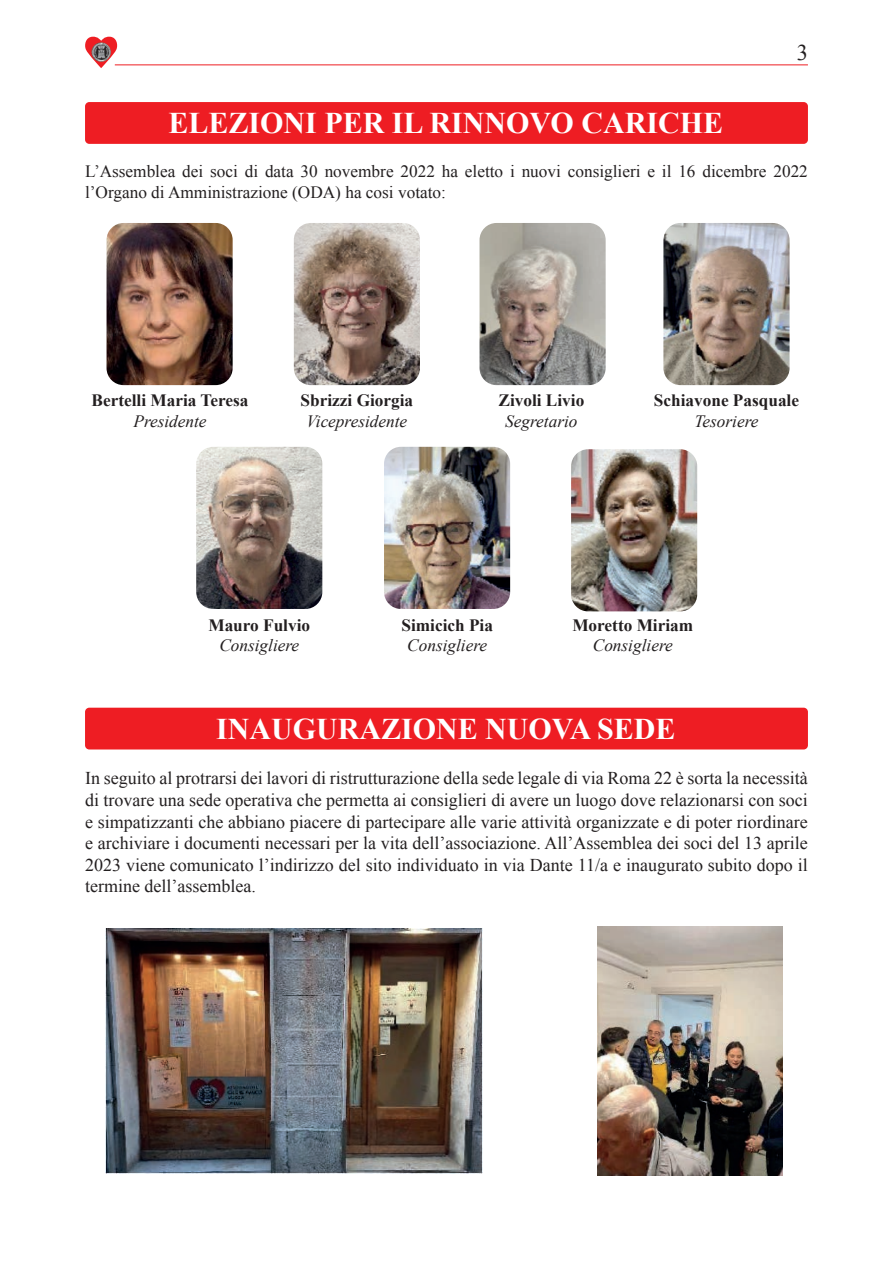
<style>
.page{position:relative;width:893px;height:1263px;background:#fff}
.page>*{position:absolute;margin:0;border:0;box-sizing:border-box;transform-origin:0 0}
.t1{font:700 30px "Times New Roman";color:#fff}
.t2{font:22.5px "Times New Roman";color:#231f20}
.t3{font:18px/21.6px "Times New Roman";color:#231f20;text-align:justify}
.t4{font:17.25px/20.7px "Times New Roman";color:#231f20}
.t5{font:700 17.25px "Times New Roman";color:#231f20}
.t6{font:italic 17.25px "Times New Roman";color:#231f20}
</style>
<div class="page">
<hr style="left:115px;top:64px;width:693px;height:1px;background:#ee1d23">
<svg style="left:85px;top:36px;width:33px;height:32px"></svg>
<img style="left:91px;top:42px;width:20px;height:20px;border-radius:10px">
<div style="left:85px;top:102px;width:723px;height:42px;background:#ee1d23;border-radius:4px"></div>
<img style="left:107px;top:223px;width:126px;height:162px">
<img style="left:479px;top:223px;width:127px;height:162px">
<img style="left:294px;top:223px;width:126px;height:162px">
<img style="left:663px;top:223px;width:126px;height:162px">
<img style="left:384px;top:447px;width:126px;height:162px">
<img style="left:196px;top:447px;width:126px;height:162px">
<img style="left:571px;top:449px;width:126px;height:162px">
<div style="left:85px;top:708px;width:723px;height:41px;background:#ee1d23;border-radius:4px"></div>
<img style="left:106px;top:928px;width:376px;height:246px">
<img style="left:597px;top:927px;width:186px;height:248px">
<h1 class="t1" style="left:169px;top:102px;width:556px">ELEZIONI PER IL RINNOVO CARICHE</h1>
<p class="t2" style="left:797px;top:38px;width:13px">3</p>
<p class="t4" style="left:85px;top:161px;width:724px">L’Assemblea dei soci di data 30 novembre 2022 ha eletto i nuovi consiglieri e il 16 dicembre 2022 l’Organo di Amministrazione (ODA) ha cosi votato:</p>
<p class="t5" style="left:92px;top:388px;width:158px">Bertelli Maria Teresa</p>
<p class="t6" style="left:133px;top:409px;width:75px">Presidente</p>
<p class="t5" style="left:301px;top:388px;width:114px">Sbrizzi Giorgia</p>
<p class="t6" style="left:307px;top:409px;width:102px">Vicepresidente</p>
<p class="t5" style="left:498px;top:388px;width:87px">Zivoli Livio</p>
<p class="t6" style="left:505px;top:409px;width:74px">Segretario</p>
<p class="t5" style="left:654px;top:388px;width:147px">Schiavone Pasquale</p>
<p class="t6" style="left:694px;top:409px;width:65px">Tesoriere</p>
<p class="t5" style="left:208px;top:613px;width:103px">Mauro Fulvio</p>
<p class="t6" style="left:219px;top:634px;width:81px">Consigliere</p>
<p class="t5" style="left:401px;top:613px;width:93px">Simicich Pia</p>
<p class="t6" style="left:407px;top:634px;width:81px">Consigliere</p>
<p class="t5" style="left:572px;top:613px;width:122px">Moretto Miriam</p>
<p class="t6" style="left:593px;top:634px;width:81px">Consigliere</p>
<h1 class="t1" style="left:216px;top:708px;width:461px">INAUGURAZIONE NUOVA SEDE</h1>
<p class="t3" style="left:85px;top:767px;width:724px">In seguito al protrarsi dei lavori di ristrutturazione della sede legale di via Roma 22 è sorta la necessità di trovare una sede operativa che permetta ai consiglieri di avere un luogo dove relazionarsi con soci e simpatizzanti che abbiano piacere di partecipare alle varie attività organizzate e di poter riordinare e archiviare i documenti necessari per la vita dell’associazione. All’Assemblea dei soci del 13 aprile 2023 viene comunicato l’indirizzo del sito individuato in via Dante 11/a e inaugurato subito dopo il termine dell’assemblea.</p>
</div>
